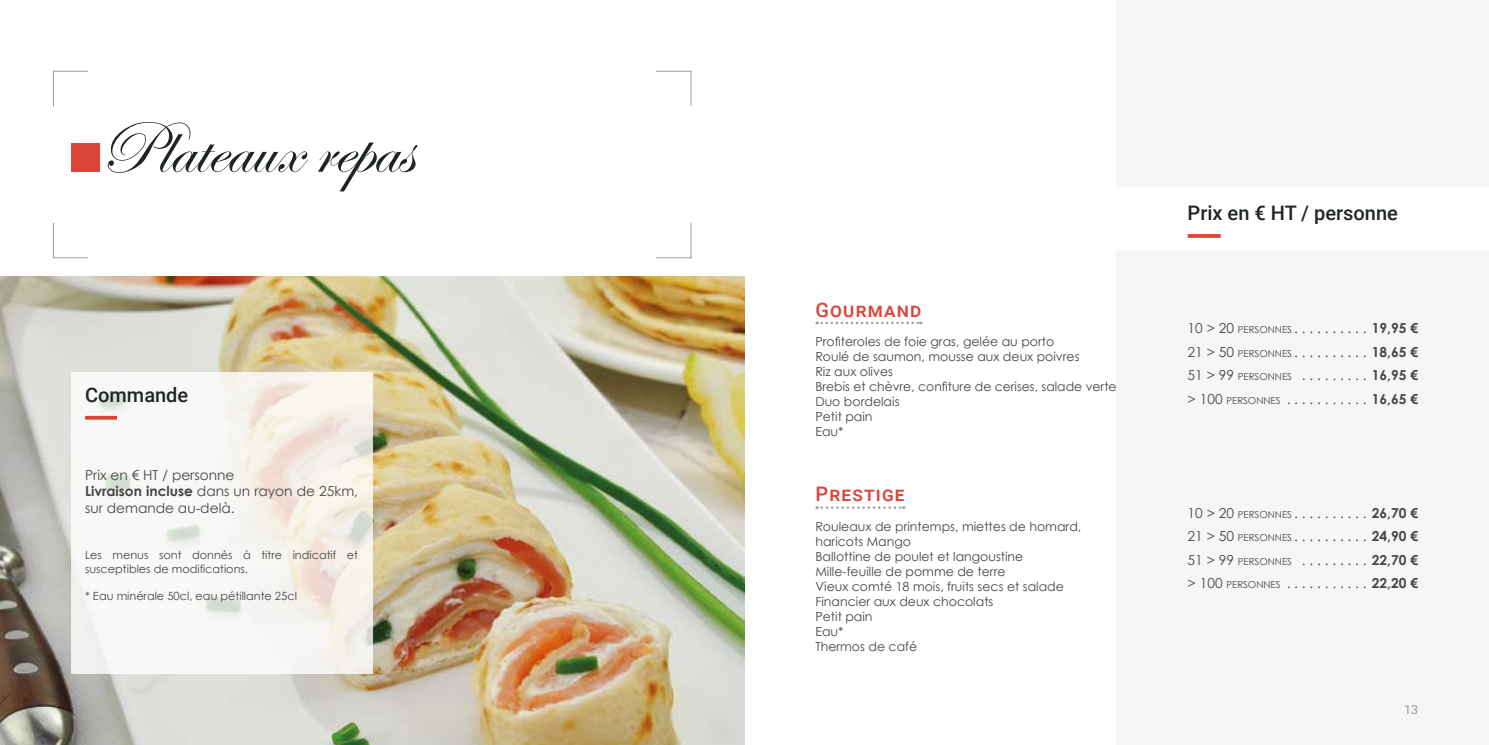
<style>
.page{position:relative;width:1489px;height:745px;background:#fff}
.page>*{position:absolute;margin:0;border:0;box-sizing:border-box;transform-origin:0 0}
.t1{font:75px "Edwardian Script ITC";color:#1f2427}
.t2{font:500 20px "Roboto";color:#1f2427}
.t3{font:500 20px "Roboto";letter-spacing:.06em;color:#dc4439}
.t4{font:13.75px/23.6px "Century Gothic";color:#484644;text-align:justify}
.t5{font:13.75px/16.5px "Century Gothic";color:#484644}
.t6{font:12.5px/15px "Century Gothic";color:#484644}
.t7{font:12.5px "Roboto";color:#9d9d9c}
.t8{font:11.25px/13.5px "Century Gothic";color:#484644}
.s1{font-weight:700}
.s2{font-size:9.62px}
</style>
<div class="page">
<img style="left:0;top:276px;width:744px;height:468px">
<div style="left:1116px;top:0;width:372px;height:744px;background:#f5f6f6"></div>
<svg style="left:816px;top:321px;width:105px;height:3px"></svg>
<svg style="left:71px;top:372px;width:301px;height:301px;fill:#f7f6f4"></svg>
<svg style="left:85px;top:415px;width:32px;height:4px"></svg>
<div style="left:71px;top:143px;width:28px;height:28px;background:#dc4439"></div>
<svg style="left:816px;top:506px;width:88px;height:2px"></svg>
<svg style="left:1187px;top:234px;width:33px;height:4px"></svg>
<svg style="left:53px;top:71px;width:36px;height:36px"></svg>
<svg style="left:53px;top:223px;width:36px;height:35px"></svg>
<svg style="left:656px;top:71px;width:35px;height:35px"></svg>
<svg style="left:656px;top:223px;width:35px;height:35px"></svg>
<h1 class="t1" style="left:99px;top:107px;width:315px">Plateaux repas</h1>
<h2 class="t2" style="left:85px;top:380px;width:105px">Commande</h2>
<p class="t5" style="left:85px;top:466px;width:274px">Prix en € HT / personne<br><span class="s1">Livraison incluse</span> dans un rayon de 25km, sur demande au-delà.</p>
<p class="t8" style="left:85px;top:548px;width:274px">Les menus sont donnés à titre indicatif et susceptibles de modifications.</p>
<p class="t8" style="left:85px;top:588px;width:213px">* Eau minérale 50cl, eau pétillante 25cl</p>
<h2 class="t3" style="left:815px;top:295px;width:108px">Gourmand</h2>
<p class="t6" style="left:815px;top:333px;width:303px">Profiteroles de foie gras, gelée au porto<br>Roulé de saumon, mousse aux deux poivres<br>Riz aux olives<br>Brebis et chèvre, confiture de cerises, salade verte<br>Duo bordelais<br>Petit pain<br>Eau*</p>
<h2 class="t3" style="left:815px;top:480px;width:91px">Prestige</h2>
<p class="t6" style="left:815px;top:518px;width:267px">Rouleaux de printemps, miettes de homard, haricots Mango<br>Ballottine de poulet et langoustine<br>Mille-feuille de pomme de terre<br>Vieux comté 18 mois, fruits secs et salade<br>Financier aux deux chocolats<br>Petit pain<br>Eau*<br>Thermos de café</p>
<h2 class="t2" style="left:1187px;top:199px;width:212px">Prix en € HT / personne</h2>
<p class="t4" style="left:1187px;top:316px;width:232px">10 &gt; 20 <span class="s2">PERSONNES</span> . . . . . . . . . . <span class="s1">19,95 € </span>21 &gt; 50 <span class="s2">PERSONNES</span> . . . . . . . . . . <span class="s1">18,65 € </span>51 &gt; 99 <span class="s2">PERSONNES</span> . . . . . . . . . <span class="s1">16,95 € </span>&gt; 100 <span class="s2">PERSONNES</span> . . . . . . . . . . . <span class="s1">16,65 €</span></p>
<p class="t4" style="left:1187px;top:500px;width:232px">10 &gt; 20 <span class="s2">PERSONNES</span> . . . . . . . . . . <span class="s1">26,70 € </span>21 &gt; 50 <span class="s2">PERSONNES</span> . . . . . . . . . . <span class="s1">24,90 € </span>51 &gt; 99 <span class="s2">PERSONNES</span> . . . . . . . . . <span class="s1">22,70 € </span>&gt; 100 <span class="s2">PERSONNES</span> . . . . . . . . . . . <span class="s1">22,20 €</span></p>
<p class="t7" style="left:71px;top:700px;width:16px">12</p>
<p class="t7" style="left:1403px;top:700px;width:16px">13</p>
</div>
